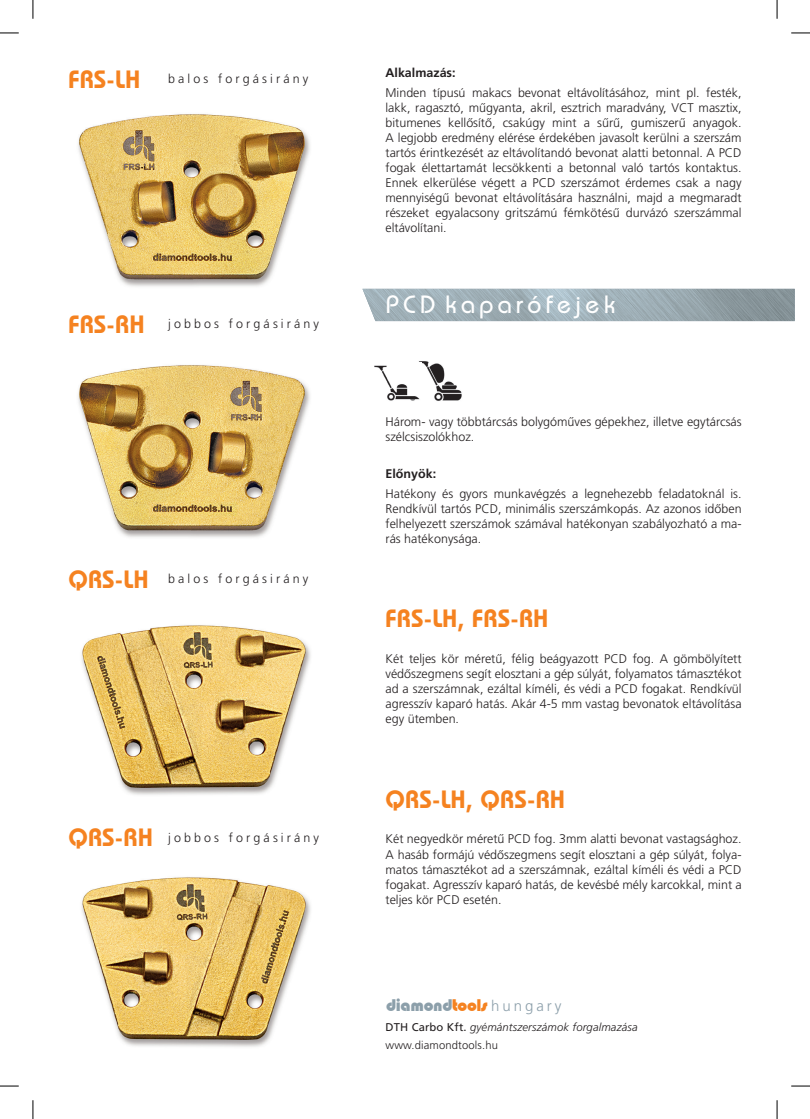
<style>
.page{position:relative;width:810px;height:1119px;background:#fff}
.page>*{position:absolute;margin:0;border:0;box-sizing:border-box;transform-origin:0 0}
.t1{font:25px "Bauhaus Demi H";letter-spacing:.01em;color:#f58220}
.t2{font:25px "Bauhaus Medium H";color:#fff}
.t3{font:17.5px "Bauhaus 93";letter-spacing:-.02em;color:#8c9faa}
.t4{font:300 12.5px/15px "Frutiger HI";color:#231f20;text-align:justify}
.t5{font:300 12.5px "Frutiger HI";letter-spacing:.25em;color:#231f20}
.t6{font:700 12.5px "Frutiger H";color:#231f20}
.t7{font:italic 300 11.25px "Frutiger H";letter-spacing:.01em;color:#231f20}
.t8{font:300 11.25px "Frutiger HI";letter-spacing:.01em;color:#231f20}
.s1{color:#f58220}
.s2{font-family:"Frutiger HI";font-weight:300;font-size:15px}
.s3{font-family:"Frutiger HIB";font-weight:400;font-style:normal}
</style>
<div class="page">
<img style="left:362px;top:289px;width:433px;height:32px">
<img style="left:81px;top:625px;width:230px;height:170px">
<img style="left:418px;top:361px;width:44px;height:40px">
<img style="left:374px;top:362px;width:47px;height:39px">
<img style="left:81px;top:877px;width:230px;height:170px">
<img style="left:78px;top:114px;width:232px;height:173px">
<img style="left:78px;top:365px;width:232px;height:173px">
<svg style="left:0;top:32px;width:19px;height:2px"></svg>
<svg style="left:791px;top:32px;width:19px;height:2px"></svg>
<svg style="left:0;top:1085px;width:19px;height:1px"></svg>
<svg style="left:791px;top:1085px;width:19px;height:1px"></svg>
<svg style="left:32px;top:0;width:2px;height:19px"></svg>
<svg style="left:32px;top:1100px;width:2px;height:18px"></svg>
<svg style="left:776px;top:0;width:2px;height:19px"></svg>
<svg style="left:776px;top:1100px;width:2px;height:18px"></svg>
<h1 class="t1" style="left:68px;top:64px;width:74px">FRS-LH</h1>
<p class="t5" style="left:168px;top:71px;width:142px">balos forgásirány</p>
<p class="t6" style="left:385px;top:65px;width:72px">Alkalmazás:</p>
<p class="t4" style="left:385px;top:85px;width:358px">Minden típusú makacs bevonat eltávolításához, mint pl. festék, lakk, ragasztó, mûgyanta, akril, esztrich maradvány, VCT masztix, bitumenes kellôsítô, csakúgy mint a sûrû, gumiszerû anyagok.<br>A legjobb eredmény elérése érdekében javasolt kerülni a szerszám tartós érintkezését az eltávolítandó bevonat alatti betonnal. A PCD fogak élettartamát lecsökkenti a betonnal való tartós kontaktus.<br>Ennek elkerülése végett a PCD szerszámot érdemes csak a nagy mennyiségû bevonat eltávolítására használni, majd a megmaradt részeket egyalacsony gritszámú fémkötésû durvázó szerszámmal eltávolítani.</p>
<h1 class="t1" style="left:68px;top:309px;width:78px">FRS-RH</h1>
<p class="t5" style="left:168px;top:316px;width:153px">jobbos forgásirány</p>
<h1 class="t2" style="left:386px;top:289px;width:230px">P C D k a p a r ó f e j e k</h1>
<p class="t4" style="left:385px;top:414px;width:358px">Három- vagy többtárcsás bolygómûves gépekhez, illetve egytárcsás szélcsiszolókhoz.</p>
<p class="t6" style="left:385px;top:466px;width:52px">Elônyök:</p>
<p class="t4" style="left:385px;top:486px;width:358px">Hatékony és gyors munkavégzés a legnehezebb feladatoknál is.<br>Rendkívül tartós PCD, minimális szerszámkopás. Az azonos idôben felhelyezett szerszámok számával hatékonyan szabályozható a ma&shy;rás hatékonysága.</p>
<h1 class="t1" style="left:68px;top:563px;width:82px">QRS-LH</h1>
<p class="t5" style="left:168px;top:571px;width:142px">balos forgásirány</p>
<h1 class="t1" style="left:385px;top:602px;width:164px">FRS-LH, FRS-RH</h1>
<p class="t4" style="left:385px;top:651px;width:358px">Két teljes kör méretû, félig beágyazott PCD fog. A gömbölyített védôszegmens segít elosztani a gép súlyát, folyamatos támasztékot ad a szerszámnak, ezáltal kíméli, és védi a PCD fogakat. Rendkívül agresszív kaparó hatás. Akár 4-5 mm vastag bevonatok eltávolítása egy ütemben.</p>
<h1 class="t1" style="left:385px;top:784px;width:181px">QRS-LH, QRS-RH</h1>
<h1 class="t1" style="left:68px;top:822px;width:86px">QRS-RH</h1>
<p class="t5" style="left:168px;top:830px;width:153px">jobbos forgásirány</p>
<p class="t4" style="left:385px;top:831px;width:358px">Két negyedkör méretû PCD fog. 3mm alatti bevonat vastagsághoz.<br>A hasáb formájú védôszegmens segít elosztani a gép súlyát, folya&shy;matos támasztékot ad a szerszámnak, ezáltal kíméli és védi a PCD fogakat. Agresszív kaparó hatás, de kevésbé mély karcokkal, mint a teljes kör PCD esetén.</p>
<h2 class="t3" style="left:386px;top:995px;width:177px">diamond<span class="s1">tools</span> <span class="s2">h u n g a r y</span></h2>
<p class="t7" style="left:385px;top:1020px;width:254px"><span class="s3">DTH Carbo Kft.</span> gyémántszerszámok forgalmazása</p>
<p class="t8" style="left:385px;top:1038px;width:114px">www.diamondtools.hu</p>
</div>
